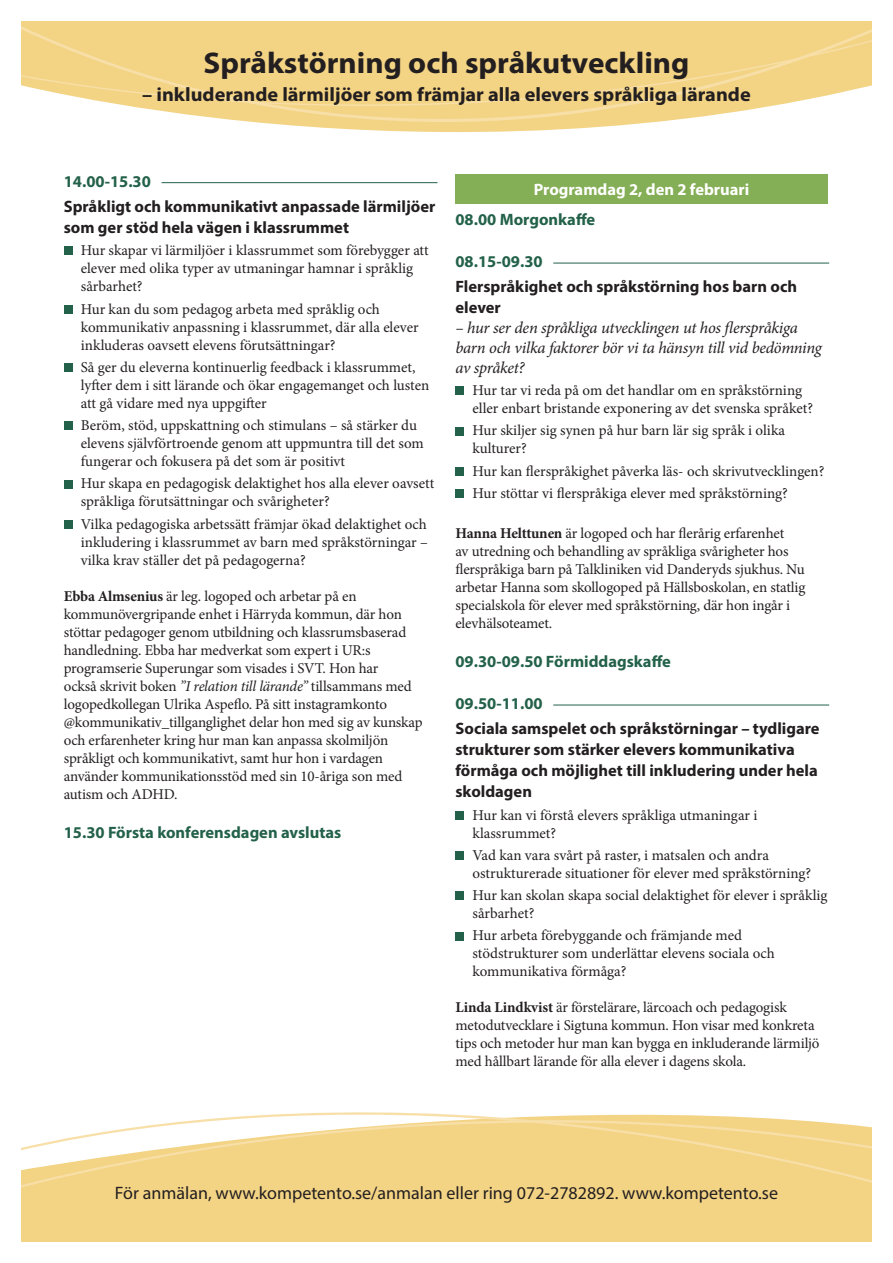
<style>
.page{position:relative;width:893px;height:1263px;background:#fff}
.page>*{position:absolute;margin:0;border:0;box-sizing:border-box;transform-origin:0 0}
.t1{font:700 30px "Myriad Pro";color:#231f20;scale:1.04 1}
.t2{font:700 19.5px "Myriad Pro";color:#231f20;scale:1.04 1}
.t3{font:18px "Myriad Pro";color:#231f20}
.t4{font:700 16.5px/21px "Myriad Pro";color:#231f20}
.t5{font:700 16.5px "Myriad Pro";color:#23614a}
.t6{font:italic 16.5px/19.8px "Minion Pro";letter-spacing:-.02em;color:#231f20}
.t7{font:700 16.5px "Myriad Pro";color:#fff}
.t8{font:15px/18px "Minion Pro";letter-spacing:-.005em;color:#231f20}
.s1{font-weight:700}
.s2{font-style:italic}
</style>
<div class="page">
<div style="left:21px;top:1216px;width:851px;height:26px;background:#f3d384"></div>
<svg style="left:21px;top:1112px;width:851px;height:104px;fill:#f3d384"></svg>
<hr style="left:162px;top:182px;width:275px;height:1px;background:#23614a">
<div style="left:64px;top:247px;width:8px;height:8px;background:#23614a"></div>
<div style="left:64px;top:305px;width:8px;height:8px;background:#23614a"></div>
<div style="left:64px;top:363px;width:8px;height:9px;background:#23614a"></div>
<div style="left:64px;top:421px;width:8px;height:9px;background:#23614a"></div>
<div style="left:64px;top:480px;width:8px;height:8px;background:#23614a"></div>
<div style="left:64px;top:520px;width:8px;height:8px;background:#23614a"></div>
<hr style="left:553px;top:263px;width:276px;height:1px;background:#23614a">
<hr style="left:553px;top:705px;width:276px;height:1px;background:#23614a">
<div style="left:455px;top:174px;width:373px;height:30px;background:#85af56"></div>
<div style="left:455px;top:386px;width:9px;height:9px;background:#23614a"></div>
<div style="left:455px;top:427px;width:9px;height:8px;background:#23614a"></div>
<div style="left:455px;top:467px;width:9px;height:9px;background:#23614a"></div>
<div style="left:455px;top:489px;width:9px;height:9px;background:#23614a"></div>
<div style="left:455px;top:811px;width:9px;height:9px;background:#23614a"></div>
<div style="left:455px;top:851px;width:9px;height:9px;background:#23614a"></div>
<div style="left:455px;top:892px;width:9px;height:8px;background:#23614a"></div>
<div style="left:455px;top:932px;width:9px;height:8px;background:#23614a"></div>
<svg style="left:163px;top:111px;width:577px;height:21px;fill:#f3d384"></svg>
<svg style="left:21px;top:21px;width:851px;height:90px;background:#f3d58a"></svg>
<h1 class="t1" style="left:203px;top:44px;width:469px">Språkstörning och språkutveckling</h1>
<h2 class="t2" style="left:142px;top:82px;width:586px">– inkluderande lärmiljöer som främjar alla elevers språkliga lärande</h2>
<p class="t5" style="left:64px;top:170px;width:89px">14.00-15.30</p>
<p class="t4" style="left:64px;top:195px;width:373px">Språkligt och kommunikativt anpassade lärmiljöer som ger stöd hela vägen i klassrummet</p>
<p class="t8" style="left:81px;top:241px;width:349px">Hur skapar vi lärmiljöer i klassrummet som förebygger att elever med olika typer av utmaningar hamnar i språklig sårbarhet?</p>
<p class="t8" style="left:81px;top:300px;width:339px">Hur kan du som pedagog arbeta med språklig och kommunikativ anpassning i klassrummet, där alla elever inkluderas oavsett elevens förutsättningar?</p>
<p class="t8" style="left:81px;top:358px;width:350px">Så ger du eleverna kontinuerlig feedback i klassrummet, lyfter dem i sitt lärande och ökar engagemanget och lusten att gå vidare med nya uppgifter</p>
<p class="t8" style="left:81px;top:416px;width:344px">Beröm, stöd, uppskattning och stimulans – så stärker du elevens självförtroende genom att uppmuntra till det som fungerar och fokusera på det som är positivt</p>
<p class="t8" style="left:81px;top:475px;width:355px">Hur skapa en pedagogisk delaktighet hos alla elever oavsett språkliga förutsättningar och svårigheter?</p>
<p class="t8" style="left:81px;top:515px;width:349px;text-align:justify">Vilka pedagogiska arbetssätt främjar ökad delaktighet och inkludering i klassrummet av barn med språkstörningar – vilka krav ställer det på pedagogerna?</p>
<p class="t8" style="left:64px;top:587px;width:360px"><span class="s1">Ebba Almsenius</span> är leg. logoped och arbetar på en kommunövergripande enhet i Härryda kommun, där hon stöttar pedagoger genom utbildning och klassrumsbaserad handledning. Ebba har medverkat som expert i UR:s programserie Superungar som visades i SVT. Hon har<br>också skrivit boken <span class="s2">”I relation till lärande”</span> tillsammans med logopedkollegan Ulrika Aspeflo. På sitt instagramkonto @kommunikativ_tillganglighet delar hon med sig av kunskap och erfarenheter kring hur man kan anpassa skolmiljön språkligt och kommunikativt, samt hur hon i vardagen använder kommunikationsstöd med sin 10-åriga son med autism och ADHD.</p>
<p class="t5" style="left:64px;top:821px;width:279px">15.30 Första konferensdagen avslutas</p>
<p class="t7" style="left:534px;top:179px;width:217px">Programdag 2, den 2 februari</p>
<p class="t5" style="left:455px;top:209px;width:141px">08.00 Morgonkaffe</p>
<p class="t5" style="left:455px;top:251px;width:89px">08.15-09.30</p>
<p class="t4" style="left:455px;top:276px;width:343px">Flerspråkighet och språkstörning hos barn och elever</p>
<p class="t6" style="left:455px;top:318px;width:368px">– hur ser den språkliga utvecklingen ut hos flerspråkiga barn och vilka faktorer bör vi ta hänsyn till vid bedömning av språket?</p>
<p class="t8" style="left:472px;top:381px;width:342px">Hur tar vi reda på om det handlar om en språkstörning eller enbart bristande exponering av det svenska språket?</p>
<p class="t8" style="left:472px;top:422px;width:314px">Hur skiljer sig synen på hur barn lär sig språk i olika kulturer?</p>
<p class="t8" style="left:472px;top:460px;width:353px;line-height:22.2px">Hur kan flerspråkighet påverka läs- och skrivutvecklingen?<br>Hur stöttar vi flerspråkiga elever med språkstörning?</p>
<p class="t8" style="left:455px;top:524px;width:351px"><span class="s1">Hanna Helttunen</span> är logoped och har flerårig erfarenhet<br>av utredning och behandling av språkliga svårigheter hos flerspråkiga barn på Talkliniken vid Danderyds sjukhus. Nu arbetar Hanna som skollogoped på Hällsboskolan, en statlig specialskola för elever med språkstörning, där hon ingår i elevhälsoteamet.</p>
<p class="t5" style="left:455px;top:651px;width:217px">09.30-09.50 Förmiddagskaffe</p>
<p class="t5" style="left:455px;top:693px;width:89px">09.50-11.00</p>
<p class="t4" style="left:455px;top:718px;width:366px">Sociala samspelet och språkstörningar – tydligare strukturer som stärker elevers kommunikativa förmåga och möjlighet till inkludering under hela skoldagen</p>
<p class="t8" style="left:472px;top:806px;width:286px">Hur kan vi förstå elevers språkliga utmaningar i klassrummet?</p>
<p class="t8" style="left:472px;top:846px;width:340px">Vad kan vara svårt på raster, i matsalen och andra ostrukturerade situationer för elever med språkstörning?</p>
<p class="t8" style="left:472px;top:886px;width:357px">Hur kan skolan skapa social delaktighet för elever i språklig sårbarhet?</p>
<p class="t8" style="left:472px;top:927px;width:304px">Hur arbeta förebyggande och främjande med stödstrukturer som underlättar elevens sociala och kommunikativa förmåga?</p>
<p class="t8" style="left:455px;top:999px;width:366px"><span class="s1">Linda Lindkvist</span> är förstelärare, lärcoach och pedagogisk metodutvecklare i Sigtuna kommun. Hon visar med konkreta tips och metoder hur man kan bygga en inkluderande lärmiljö med hållbart lärande för alla elever i dagens skola.</p>
<p class="t3" style="left:115px;top:1182px;width:665px">För anmälan, www.kompetento.se/anmalan eller ring 072-2782892. www.kompetento.se</p>
</div>
